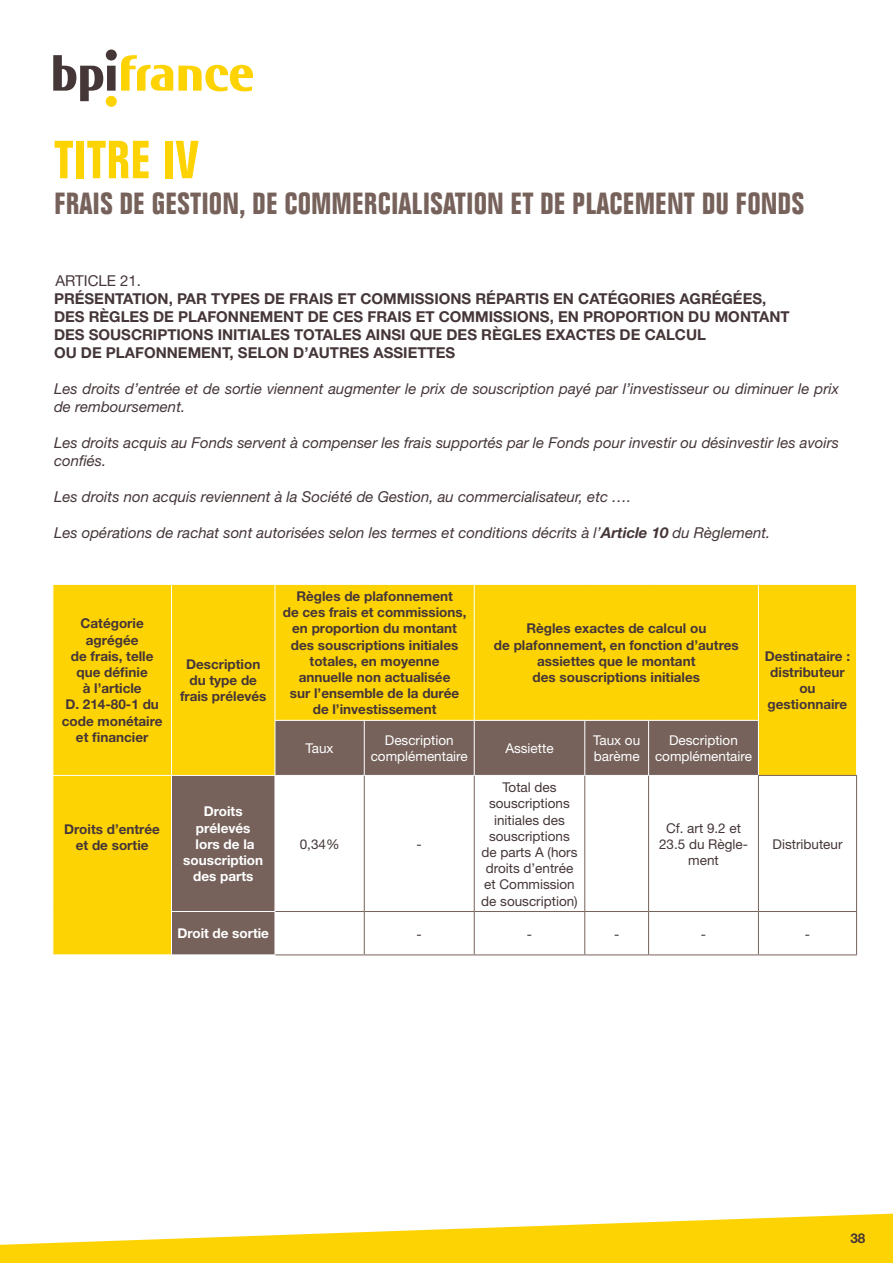
<style>
.page{position:relative;width:893px;height:1263px;background:#fff}
.page>*{position:absolute;margin:0;border:0;box-sizing:border-box;transform-origin:0 0}
.t1{font:700 condensed 52.5px "Folio BT";color:#fed304}
.t2{font:700 condensed 30px "Folio BT";color:#76625b}
.t3{font:italic 15px/18px "Helvetica Neue";color:#453638}
.Heading_2{font:700 15px/18px "Helvetica Neue";color:#453638}
.t4{font:700 13.5px/16.2px "Helvetica Neue";color:#453638;text-align:center}
.Default{font:13.5px/16.2px "Helvetica Neue";color:#453638;text-align:center}
.t5{font:13.5px/16.2px "Helvetica Neue";color:#fff;text-align:center}
.Default-2{font:700 13.5px/16.2px "Helvetica Neue";color:#fff;text-align:center}
.s1{font-weight:400}
.s2{font-weight:700}
</style>
<div class="page">
<svg style="left:0;top:1213px;width:893px;height:50px"></svg>
<svg style="left:121px;top:55px;width:132px;height:36px"></svg>
<div style="left:106px;top:96px;width:11px;height:11px;background:#fed304;border-radius:50%"></div>
<div style="left:107px;top:66px;width:9px;height:25px;background:#453638"></div>
<div style="left:106px;top:50px;width:11px;height:11px;background:#453638;border-radius:50%"></div>
<svg style="left:53px;top:55px;width:50px;height:46px"></svg>
<svg style="left:53px;top:585px;width:803px;height:369px;background:#fed71f"></svg>
<svg style="left:172px;top:720px;width:586px;height:234px"></svg>
<hr style="left:364px;top:721px;width:1px;height:54px;background:#fff">
<hr style="left:474px;top:721px;width:1px;height:54px;background:#fff">
<hr style="left:584px;top:721px;width:1px;height:54px;background:#fff">
<hr style="left:648px;top:721px;width:1px;height:54px;background:#fff">
<hr style="left:758px;top:721px;width:1px;height:54px;background:#fff">
<hr style="left:275px;top:775px;width:89px;height:1px;background:#fff">
<hr style="left:364px;top:775px;width:110px;height:1px;background:#fff">
<hr style="left:474px;top:775px;width:111px;height:1px;background:#fff">
<hr style="left:585px;top:775px;width:64px;height:1px;background:#fff">
<hr style="left:649px;top:775px;width:109px;height:1px;background:#fff">
<hr style="left:52px;top:775px;width:119px;height:1px;background:#fff">
<hr style="left:171px;top:585px;width:1px;height:135px;background:#fff">
<hr style="left:171px;top:720px;width:1px;height:55px;background:#fff">
<hr style="left:275px;top:721px;width:1px;height:54px;background:#fff">
<hr style="left:275px;top:585px;width:1px;height:135px;background:#fff">
<hr style="left:758px;top:585px;width:1px;height:135px;background:#fff">
<hr style="left:275px;top:720px;width:89px;height:1px;background:#fff">
<hr style="left:364px;top:720px;width:110px;height:1px;background:#fff">
<hr style="left:474px;top:720px;width:111px;height:1px;background:#fff">
<hr style="left:585px;top:720px;width:64px;height:1px;background:#fff">
<hr style="left:649px;top:720px;width:110px;height:1px;background:#fff">
<hr style="left:171px;top:775px;width:104px;height:1px;background:#fff">
<hr style="left:171px;top:776px;width:1px;height:135px;background:#fff">
<hr style="left:275px;top:776px;width:1px;height:135px;background:#fff">
<hr style="left:171px;top:911px;width:104px;height:1px;background:#fff">
<hr style="left:171px;top:912px;width:1px;height:42px;background:#fff">
<hr style="left:275px;top:912px;width:1px;height:42px;background:#fff">
<hr style="left:364px;top:776px;width:1px;height:135px;background:#76625b">
<hr style="left:474px;top:776px;width:1px;height:135px;background:#76625b">
<hr style="left:584px;top:776px;width:1px;height:135px;background:#76625b">
<hr style="left:648px;top:776px;width:1px;height:135px;background:#76625b">
<hr style="left:758px;top:776px;width:1px;height:135px;background:#76625b">
<hr style="left:275px;top:911px;width:89px;height:1px;background:#76625b">
<hr style="left:364px;top:911px;width:110px;height:1px;background:#76625b">
<hr style="left:364px;top:912px;width:1px;height:42px;background:#76625b">
<hr style="left:474px;top:911px;width:111px;height:1px;background:#76625b">
<hr style="left:474px;top:912px;width:1px;height:42px;background:#76625b">
<hr style="left:585px;top:911px;width:64px;height:1px;background:#76625b">
<hr style="left:584px;top:912px;width:1px;height:42px;background:#76625b">
<hr style="left:649px;top:911px;width:109px;height:1px;background:#76625b">
<hr style="left:648px;top:912px;width:1px;height:42px;background:#76625b">
<hr style="left:758px;top:911px;width:99px;height:1px;background:#76625b">
<hr style="left:758px;top:912px;width:1px;height:42px;background:#76625b">
<hr style="left:275px;top:954px;width:89px;height:1px;background:#76625b">
<hr style="left:364px;top:954px;width:110px;height:1px;background:#76625b">
<hr style="left:474px;top:954px;width:111px;height:1px;background:#76625b">
<hr style="left:585px;top:954px;width:64px;height:1px;background:#76625b">
<hr style="left:649px;top:954px;width:109px;height:1px;background:#76625b">
<hr style="left:758px;top:954px;width:99px;height:1px;background:#76625b">
<hr style="left:474px;top:585px;width:1px;height:135px;background:#fff">
<hr style="left:758px;top:775px;width:99px;height:1px;background:#76625b">
<hr style="left:856px;top:776px;width:1px;height:135px;background:#76625b">
<hr style="left:856px;top:912px;width:1px;height:42px;background:#76625b">
<p class="t1" style="left:54px;top:128px;width:146px">TITRE IV</p>
<p class="t2" style="left:54px;top:185px;width:752px">FRAIS DE GESTION, DE COMMERCIALISATION ET DE PLACEMENT DU FONDS</p>
<p class="Heading_2" style="left:54px;top:272px;width:737px"><span class="s1">ARTICLE 21.<br></span>PRÉSENTATION, PAR TYPES DE FRAIS ET COMMISSIONS RÉPARTIS EN CATÉGORIES AGRÉGÉES, DES RÈGLES DE PLAFONNEMENT DE CES FRAIS ET COMMISSIONS, EN PROPORTION DU MONTANT DES SOUSCRIPTIONS INITIALES TOTALES AINSI QUE DES RÈGLES EXACTES DE CALCUL<br>OU DE PLAFONNEMENT, SELON D’AUTRES ASSIETTES</p>
<p class="t3" style="left:54px;top:380px;width:786px">Les droits d’entrée et de sortie viennent augmenter le prix de souscription payé par l’investisseur ou diminuer le prix de remboursement.</p>
<p class="t3" style="left:54px;top:434px;width:786px">Les droits acquis au Fonds servent à compenser les frais supportés par le Fonds pour investir ou désinvestir les avoirs confiés.</p>
<p class="t3" style="left:54px;top:488px;width:579px">Les droits non acquis reviennent à la Société de Gestion, au commercialisateur, etc ….</p>
<p class="t3" style="left:54px;top:524px;width:718px">Les opérations de rachat sont autorisées selon les termes et conditions décrits à l’<span class="s2">Article 10</span> du Règlement.</p>
<p class="t4" style="left:62px;top:615px;width:102px">Catégorie agrégée<br>de frais, telle que définie<br>à l’article<br>D. 214-80-1 du code monétaire et financier</p>
<p class="t4" style="left:64px;top:820px;width:97px">Droits d’entrée et de sortie</p>
<p class="t4" style="left:180px;top:656px;width:88px">Description du type de frais prélevés</p>
<p class="Default-2" style="left:183px;top:803px;width:81px">Droits prélevés lors de la souscription des parts</p>
<p class="t4" style="left:283px;top:588px;width:185px">Règles de plafonnement<br>de ces frais et commissions, en proportion du montant des souscriptions initiales totales, en moyenne annuelle non actualisée<br>sur l’ensemble de la durée de l’investissement</p>
<p class="t4" style="left:494px;top:620px;width:246px">Règles exactes de calcul ou<br>de plafonnement, en fonction d’autres assiettes que le montant<br>des souscriptions initiales</p>
<p class="t5" style="left:306px;top:740px;width:30px">Taux</p>
<p class="t5" style="left:371px;top:732px;width:99px">Description complémentaire</p>
<p class="t5" style="left:505px;top:740px;width:50px">Assiette</p>
<p class="t5" style="left:593px;top:732px;width:49px;text-align:left">Taux ou barème</p>
<p class="t5" style="left:655px;top:732px;width:99px">Description complémentaire</p>
<p class="Default" style="left:300px;top:836px;width:41px">0,34%</p>
<p class="Default" style="left:417px;top:836px;width:7px">-</p>
<p class="Default" style="left:481px;top:779px;width:98px">Total des souscriptions initiales des souscriptions de parts A (hors droits d’entrée et Commission de souscription)</p>
<p class="Default" style="left:659px;top:819px;width:91px">Cf. art 9.2 et<br>23.5 du Règle&shy;ment</p>
<p class="t4" style="left:765px;top:648px;width:87px">Destinataire : distributeur ou gestionnaire</p>
<p class="Default" style="left:772px;top:836px;width:72px">Distributeur</p>
<p class="Default-2" style="left:177px;top:925px;width:93px">Droit de sortie</p>
<p class="Default" style="left:417px;top:925px;width:7px">-</p>
<p class="Default" style="left:527px;top:925px;width:7px">-</p>
<p class="Default" style="left:614px;top:925px;width:7px">-</p>
<p class="Default" style="left:701px;top:925px;width:7px">-</p>
<p class="Default" style="left:805px;top:925px;width:7px">-</p>
<p class="t4" style="left:850px;top:1229px;width:17px">38</p>
</div>
